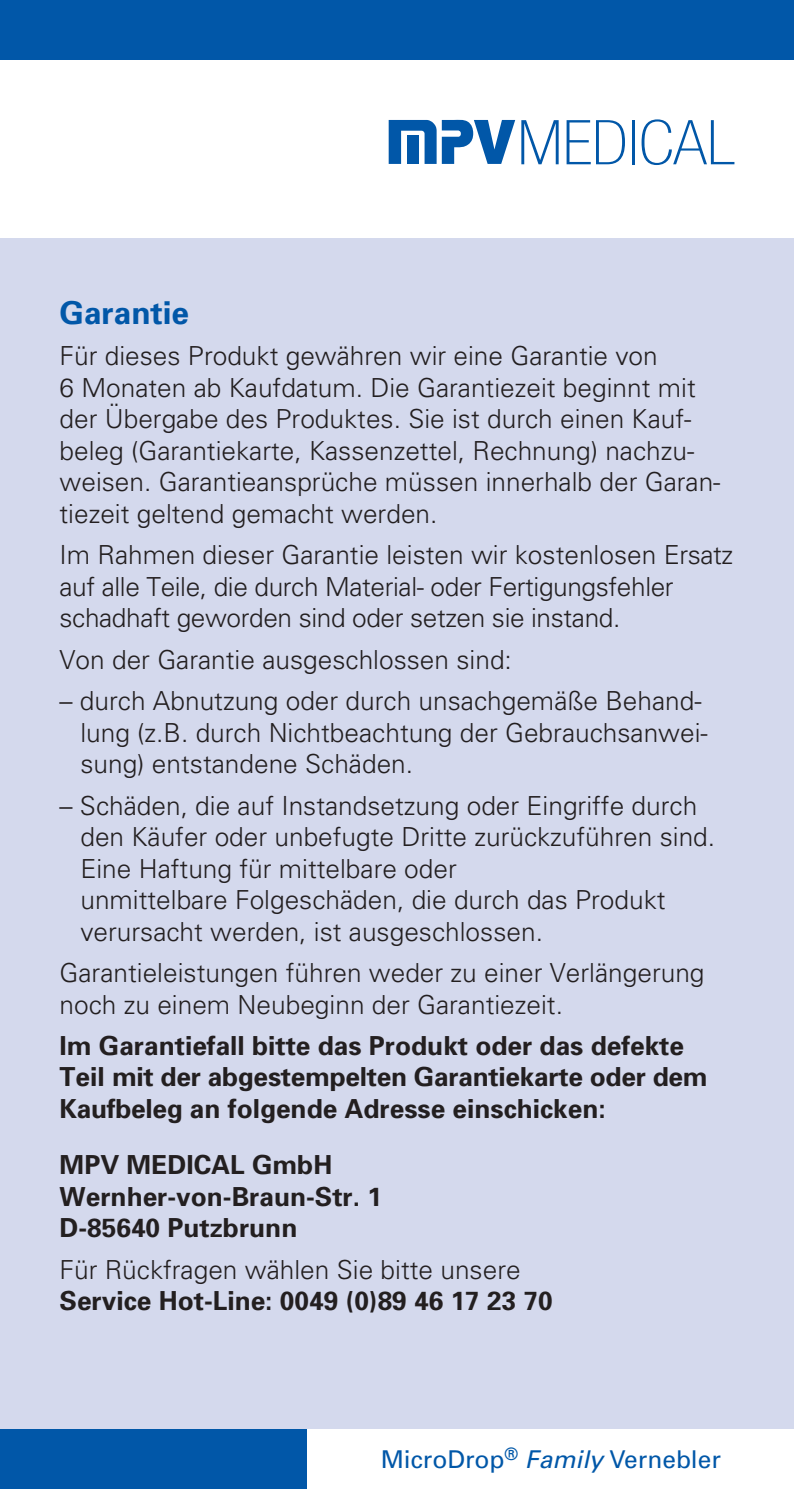
<style>
.page{position:relative;width:794px;height:1489px;background:#fff}
.page>*{position:absolute;margin:0;border:0;box-sizing:border-box;transform-origin:0 0}
.t1{font:700 31.5px "Univers";color:#0157a8}
.t2{font:300 26.25px/31.5px "Univers";color:#231f20}
.t3{font:700 26.25px/31.5px "Univers";color:#231f20}
.t4{font:24.5px "Univers";color:#0157a8}
.s1{font-style:italic}
</style>
<div class="page">
<div style="left:0;top:0;width:794px;height:60px;background:#0157a8"></div>
<div style="left:0;top:238px;width:794px;height:1250px;background:#d4d9ed"></div>
<div style="left:0;top:1429px;width:794px;height:59px;background:#0157a8"></div>
<svg style="left:521px;top:120px;width:37px;height:44px"></svg>
<svg style="left:566px;top:120px;width:59px;height:44px"></svg>
<hr style="left:632px;top:120px;width:3px;height:44px;background:#0157a8">
<svg style="left:641px;top:119px;width:93px;height:46px"></svg>
<svg style="left:442px;top:119px;width:73px;height:45px"></svg>
<svg style="left:389px;top:120px;width:47px;height:44px"></svg>
<div style="left:308px;top:1429px;width:486px;height:59px;background:#fff"></div>
<p class="t1" style="left:60px;top:292px;width:131px">Garantie</p>
<p class="t2" style="left:60px;top:339px;width:662px">Für dieses Produkt gewähren wir eine Garantie von<br>6 Monaten ab Kaufdatum. Die Garantiezeit beginnt mit der Übergabe des Produktes. Sie ist durch einen Kauf&shy;beleg (Garantiekarte, Kassenzettel, Rechnung) nachzu&shy;weisen. Garantieansprüche müssen innerhalb der Garan&shy;tiezeit geltend gemacht werden.</p>
<p class="t2" style="left:60px;top:538px;width:675px">Im Rahmen dieser Garantie leisten wir kostenlosen Ersatz auf alle Teile, die durch Material- oder Fertigungsfehler schadhaft geworden sind oder setzen sie instand.</p>
<p class="t2" style="left:60px;top:642px;width:454px">Von der Garantie ausgeschlossen sind:</p>
<p class="t2" style="left:80px;top:684px;width:629px;text-indent:-21px">– durch Abnutzung oder durch unsachgemäße Behand&shy;lung (z.B. durch Nichtbeachtung der Gebrauchsanwei&shy;sung) entstandene Schäden.</p>
<p class="t2" style="left:80px;top:788px;width:636px;text-indent:-21px">– Schäden, die auf Instandsetzung oder Eingriffe durch den Käufer oder unbefugte Dritte zurückzuführen sind.<br>Eine Haftung für mittelbare oder<br>unmittelbare Folgeschäden, die durch das Produkt verursacht werden, ist ausgeschlossen.</p>
<p class="t2" style="left:60px;top:956px;width:646px">Garantieleistungen führen weder zu einer Verlängerung noch zu einem Neubeginn der Garantiezeit.</p>
<p class="t3" style="left:60px;top:1028px;width:649px">Im Garantiefall bitte das Produkt oder das defekte<br>Teil mit der abgestempelten Garantiekarte oder dem<br>Kaufbeleg an folgende Adresse einschicken:</p>
<p class="t3" style="left:60px;top:1148px;width:324px">MPV MEDICAL GmbH<br>Wernher-von-Braun-Str. 1<br>D-85640 Putzbrunn</p>
<p class="t2" style="left:60px;top:1252px;width:462px">Für Rückfragen wählen Sie bitte unsere</p>
<p class="t3" style="left:60px;top:1284px;width:495px">Service Hot-Line: 0049 (0)89 46 17 23 70</p>
<p class="t4" style="left:381px;top:1443px;width:342px">MicroDrop<sup>®</sup> <span class="s1">Family</span> Vernebler</p>
</div>
